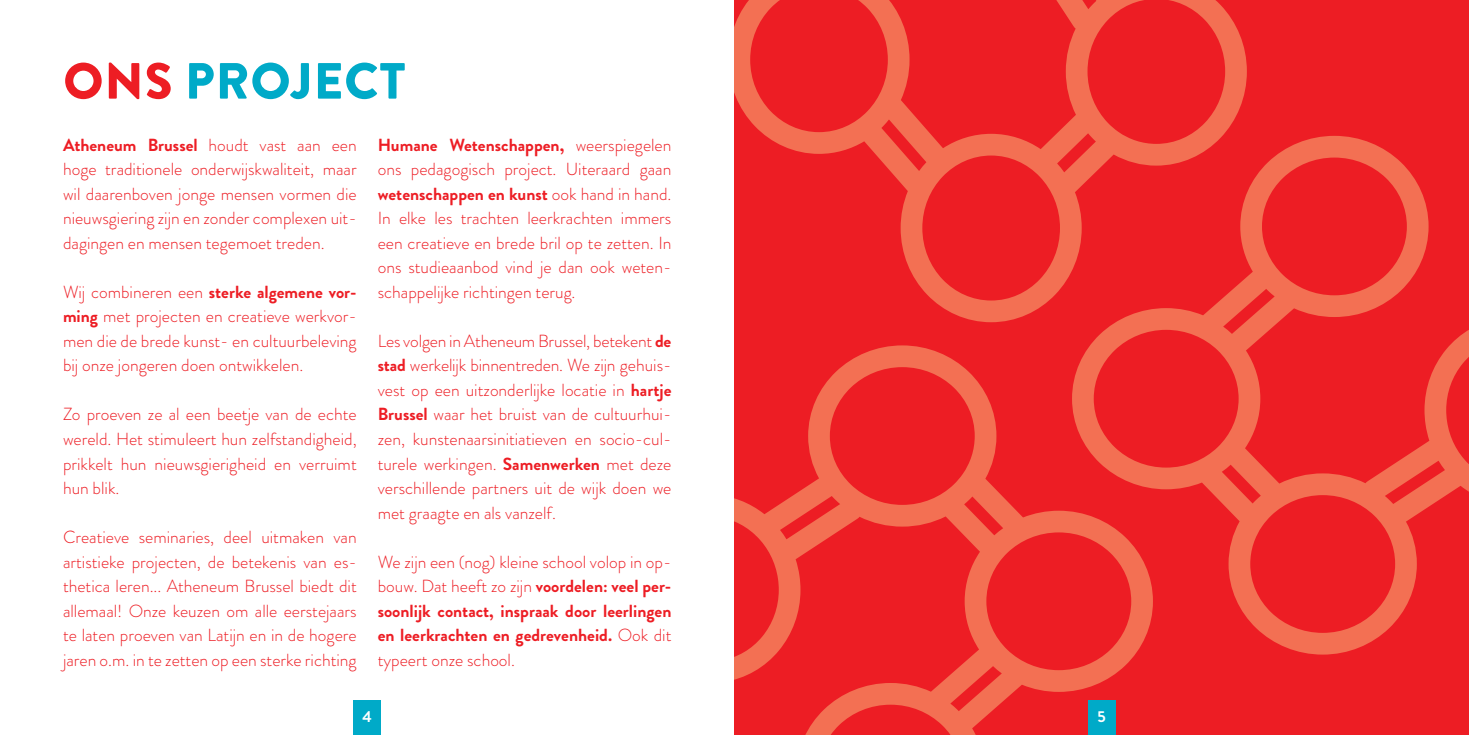
<style>
.page{position:relative;width:1469px;height:735px;background:#fff}
.page>*{position:absolute;margin:0;border:0;box-sizing:border-box;transform-origin:0 0}
.t1{font:900 50.75px "Brandon Grotesque";letter-spacing:.02em;color:#00aac8}
.t2{font:300 17.5px/24.5px "Brandon Grotesque";color:#ed1d24;text-align:justify}
.t3{font:700 17.5px/24.5px "Brandon Grotesque";color:#ed1d24;text-align:justify}
.t4{font:700 15.75px "Brandon Grotesque";color:#fff}
.s1{color:#ed1d24}
.s2{font-weight:700}
.s3{font-weight:300}
</style>
<div class="page">
<div style="left:734px;top:0;width:734px;height:734px;background:#ed1d24"></div>
<svg style="left:1090px;top:136px;width:378px;height:518px"></svg>
<svg style="left:734px;top:345px;width:418px;height:389px"></svg>
<svg style="left:734px;top:0;width:512px;height:322px"></svg>
<div style="left:353px;top:700px;width:28px;height:34px;background:#00aac8"></div>
<div style="left:1087px;top:700px;width:28px;height:34px;background:#00aac8"></div>
<h1 class="t1" style="left:63px;top:45px;width:343px"><span class="s1">ONS</span> PROJECT</h1>
<p class="t2" style="left:63px;top:132px;width:295px"><span class="s2">Atheneum Brussel</span> houdt vast aan een hoge traditionele onderwijskwaliteit, maar wil daarenboven jonge mensen vormen die nieuwsgiering zijn en zonder complexen uit&shy;dagingen en mensen tegemoet treden.</p>
<p class="t2" style="left:63px;top:279px;width:295px">Wij combineren een <span class="s2">sterke algemene vor&shy;ming</span> met projecten en creatieve werkvor&shy;men die de brede kunst- en cultuurbeleving bij onze jongeren doen ontwikkelen.</p>
<p class="t2" style="left:63px;top:402px;width:295px">Zo proeven ze al een beetje van de echte wereld. Het stimuleert hun zelfstandigheid, prikkelt hun nieuwsgierigheid en verruimt hun blik.</p>
<p class="t2" style="left:63px;top:524px;width:295px">Creatieve seminaries, deel uitmaken van artistieke projecten, de betekenis van es&shy;thetica leren... Atheneum Brussel biedt dit allemaal! Onze keuzen om alle eerstejaars te laten proeven van Latijn en in de hogere jaren o.m. in te zetten op een sterke richting</p>
<p class="t2" style="left:378px;top:132px;width:295px"><span class="s2">Humane Wetenschappen,</span> weerspiegelen ons pedagogisch project. Uiteraard gaan <span class="s2">wetenschappen en kunst</span> ook hand in hand.<br>In elke les trachten leerkrachten immers een creatieve en brede bril op te zetten. In ons studieaanbod vind je dan ook weten&shy;schappelijke richtingen terug.</p>
<p class="t2" style="left:378px;top:328px;width:295px">Les volgen in Atheneum Brussel, betekent <span class="s2">de stad</span> werkelijk binnentreden. We zijn gehuis&shy;vest op een uitzonderlijke locatie in <span class="s2">hartje Brussel</span> waar het bruist van de cultuurhui&shy;zen, kunstenaarsinitiatieven en socio-cul&shy;turele werkingen. <span class="s2">Samenwerken</span> met deze verschillende partners uit de wijk doen we met graagte en als vanzelf.</p>
<p class="t3" style="left:378px;top:549px;width:295px"><span class="s3">We zijn een (nog) kleine school volop in op&shy;bouw. Dat heeft zo zijn</span> voordelen: veel per&shy;soonlijk contact, inspraak door leerlingen en leerkrachten en gedrevenheid. <span class="s3">Ook dit typeert onze school.</span></p>
<p class="t4" style="left:362px;top:704px;width:11px">4</p>
<p class="t4" style="left:1097px;top:704px;width:10px">5</p>
</div>
